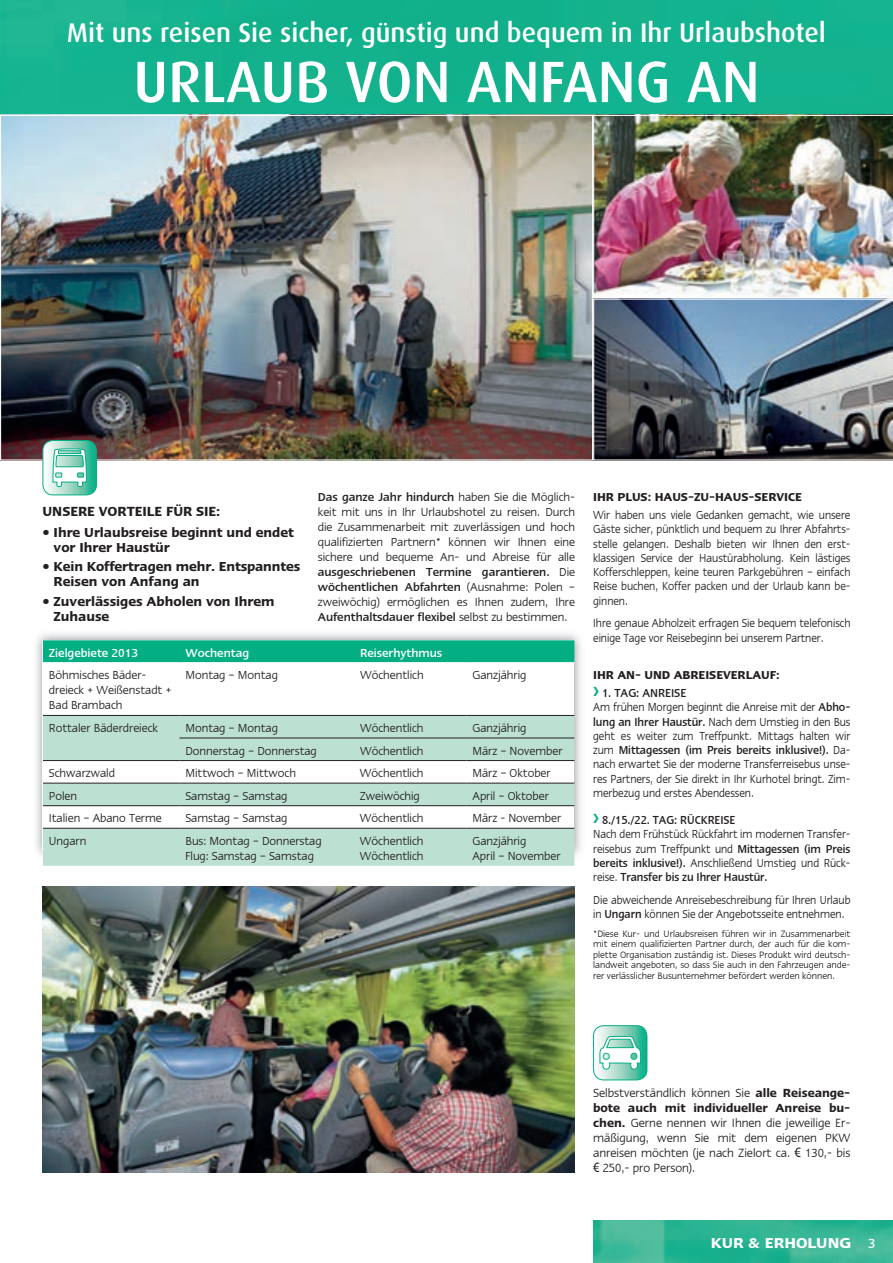
<style>
.page{position:relative;width:893px;height:1263px;background:#fff}
.page>*{position:absolute;margin:0;border:0;box-sizing:border-box;transform-origin:0 0}
.t1{font:500 58.5px "Dax";color:#fff}
.t2{font:500 27px "Dax";color:#fff}
.t3{font:600 16.5px "Linotype Ergo";color:#fff}
.t4{font:600 15px/15px "Linotype Ergo";letter-spacing:-.005em;color:#231f20;scale:.95 1}
.t5{font:13.5px/15px "Linotype Ergo";letter-spacing:-.005em;color:#231f20;text-align:justify;scale:.95 1}
.t6{font:13.2px/14.2px "Linotype Ergo";letter-spacing:-.005em;color:#231f20;scale:.88 1}
.t7{font:13.2px/15px "Linotype Ergo";letter-spacing:-.005em;color:#231f20;scale:.95 1}
.t8{font:600 13.2px "Linotype Ergo";letter-spacing:-.005em;color:#231f20;scale:.95 1}
.t9{font:500 13.2px "Linotype Ergo";letter-spacing:-.005em;color:#fff;scale:.95 1}
.t10{font:500 13.2px "Linotype Ergo";letter-spacing:-.005em;color:#231f20;scale:.88 1}
.t11{font:10.5px/10.5px "Linotype Ergo";letter-spacing:-.005em;color:#231f20;text-align:justify;scale:.95 1}
.s1{font-weight:500}
.s2{font-weight:600}
.s3{font-family:"Linotype Euro Font Ato F"}
.s4{font-weight:500;font-size:15px}
</style>
<div class="page">
<img style="left:36px;top:633px;width:545px;height:227px">
<div style="left:43px;top:640px;width:531px;height:210px;background:#fff"></div>
<div style="left:43px;top:640px;width:531px;height:22px;background:#03ae83"></div>
<svg style="left:43px;top:716px;width:531px;height:150px;fill:#bce1d3"></svg>
<hr style="left:179px;top:715px;width:175px;height:1px;background:#231f20">
<hr style="left:354px;top:715px;width:112px;height:1px;background:#231f20">
<hr style="left:466px;top:715px;width:108px;height:1px;background:#231f20">
<hr style="left:179px;top:738px;width:175px;height:1px;background:#231f20">
<hr style="left:354px;top:738px;width:112px;height:1px;background:#231f20">
<hr style="left:466px;top:738px;width:108px;height:1px;background:#231f20">
<hr style="left:179px;top:760px;width:175px;height:1px;background:#231f20">
<hr style="left:354px;top:760px;width:112px;height:1px;background:#231f20">
<hr style="left:466px;top:760px;width:108px;height:1px;background:#231f20">
<hr style="left:43px;top:783px;width:136px;height:1px;background:#231f20">
<hr style="left:179px;top:783px;width:175px;height:1px;background:#231f20">
<hr style="left:354px;top:783px;width:112px;height:1px;background:#231f20">
<hr style="left:466px;top:783px;width:108px;height:1px;background:#231f20">
<hr style="left:179px;top:805px;width:175px;height:1px;background:#231f20">
<hr style="left:354px;top:805px;width:112px;height:1px;background:#231f20">
<hr style="left:466px;top:805px;width:108px;height:1px;background:#231f20">
<hr style="left:43px;top:828px;width:136px;height:1px;background:#231f20">
<hr style="left:179px;top:828px;width:175px;height:1px;background:#231f20">
<hr style="left:354px;top:828px;width:112px;height:1px;background:#231f20">
<hr style="left:466px;top:828px;width:108px;height:1px;background:#231f20">
<hr style="left:43px;top:715px;width:136px;height:1px;background:#231f20">
<hr style="left:43px;top:760px;width:136px;height:1px;background:#231f20">
<hr style="left:43px;top:805px;width:136px;height:1px;background:#231f20">
<img style="left:43px;top:887px;width:531px;height:285px">
<div style="left:593px;top:1025px;width:54px;height:55px;border:1px solid #03ae83;border-radius:10px"></div>
<svg style="left:594px;top:1026px;width:53px;height:54px"></svg>
<img style="left:593px;top:1220px;width:300px;height:43px">
<div style="left:0;top:0;width:893px;height:115px;background:#13b28c"></div>
<img style="left:2px;top:117px;width:589px;height:342px">
<img style="left:593px;top:115px;width:300px;height:184px">
<img style="left:593px;top:299px;width:300px;height:162px">
<svg style="left:42px;top:440px;width:55px;height:56px"></svg>
<h2 class="t2" style="left:67px;top:18px;width:761px">Mit uns reisen Sie sicher, günstig und bequem in Ihr Urlaubshotel</h2>
<h1 class="t1" style="left:133px;top:49px;width:628px">URLAUB VON ANFANG AN</h1>
<p class="t4" style="left:43px;top:504px;width:189px">UNSERE VORTEILE FÜR SIE:</p>
<p class="t4" style="left:54px;top:525px;width:255px;text-indent:-11px">• Ihre Urlaubsreise beginnt und endet vor Ihrer Haustür</p>
<p class="t4" style="left:54px;top:559px;width:261px;text-indent:-11px">• Kein Koffertragen mehr. Entspanntes<br>Reisen von Anfang an</p>
<p class="t4" style="left:54px;top:593px;width:234px;text-indent:-11px">• Zuverlässiges Abholen von Ihrem<br>Zuhause</p>
<p class="t7" style="left:318px;top:489px;width:272px;text-align:justify"><span class="s1">Das ganze Jahr hindurch</span> haben Sie die Möglich&shy;keit mit uns in Ihr Urlaubshotel zu reisen. Durch die Zusammenarbeit mit zuverlässigen und hoch qualifizierten Partnern* können wir Ihnen eine sichere und bequeme An- und Abreise für alle <span class="s1">ausgeschriebenen Termine garantieren.</span> Die <span class="s1">wöchentlichen Abfahrten</span> (Ausnahme: Polen – zweiwöchig) ermöglichen es Ihnen zudem, Ihre <span class="s1">Aufenthaltsdauer flexibel</span> selbst zu bestimmen.</p>
<p class="t9" style="left:49px;top:646px;width:95px">Zielgebiete 2013</p>
<p class="t9" style="left:185px;top:646px;width:69px">Wochentag</p>
<p class="t9" style="left:360px;top:646px;width:88px">Reiserhythmus</p>
<p class="t7" style="left:49px;top:668px;width:131px">Böhmisches Bäder-<br>d reieck + Weißenstadt +<br>Bad Brambach</p>
<p class="t7" style="left:185px;top:668px;width:99px">Montag – Montag</p>
<p class="t7" style="left:360px;top:668px;width:69px">Wöchentlich</p>
<p class="t7" style="left:472px;top:668px;width:58px">Ganzjährig</p>
<p class="t7" style="left:49px;top:720px;width:116px">Rottaler Bäderdreieck</p>
<p class="t7" style="left:185px;top:720px;width:99px">Montag – Montag</p>
<p class="t7" style="left:360px;top:720px;width:69px">Wöchentlich</p>
<p class="t7" style="left:472px;top:720px;width:58px">Ganzjährig</p>
<p class="t7" style="left:185px;top:743px;width:140px">Donnerstag – Donnerstag</p>
<p class="t7" style="left:360px;top:743px;width:69px">Wöchentlich</p>
<p class="t7" style="left:472px;top:743px;width:96px">März – November</p>
<p class="t7" style="left:49px;top:765px;width:71px">Schwarzwald</p>
<p class="t7" style="left:185px;top:765px;width:118px">Mittwoch – Mittwoch</p>
<p class="t7" style="left:360px;top:765px;width:69px">Wöchentlich</p>
<p class="t7" style="left:472px;top:765px;width:84px">März – Oktober</p>
<p class="t7" style="left:49px;top:788px;width:31px">Polen</p>
<p class="t7" style="left:185px;top:788px;width:109px">Samstag – Samstag</p>
<p class="t7" style="left:360px;top:788px;width:65px">Zweiwöchig</p>
<p class="t7" style="left:472px;top:788px;width:82px">April – Oktober</p>
<p class="t7" style="left:49px;top:810px;width:120px">Italien – Abano Terme</p>
<p class="t7" style="left:185px;top:810px;width:109px">Samstag – Samstag</p>
<p class="t7" style="left:360px;top:810px;width:69px">Wöchentlich</p>
<p class="t7" style="left:472px;top:810px;width:95px">März - November</p>
<p class="t7" style="left:49px;top:833px;width:41px">Ungarn</p>
<p class="t7" style="left:185px;top:833px;width:145px">Bus: Montag – Donnerstag<br>Flug: Samstag – Samstag</p>
<p class="t7" style="left:360px;top:833px;width:69px">Wöchentlich<br>Wöchentlich</p>
<p class="t7" style="left:472px;top:833px;width:94px">Ganzjährig<br>April – November</p>
<p class="t8" style="left:593px;top:490px;width:221px">IHR PLUS: HAUS-ZU-HAUS-SERvIcE</p>
<p class="t6" style="left:593px;top:508px;width:294px;text-align:justify">Wir haben uns viele Gedanken gemacht, wie unsere Gäste sicher, pünktlich und bequem zu Ihrer Abfahrts&shy;stelle gelangen. Deshalb bieten wir Ihnen den erst&shy;klassigen Service der Haustürabholung. Kein lästiges Kofferschleppen, keine teuren Parkgebühren – einfach Reise buchen, Koffer packen und der Urlaub kann be&shy;ginnen.</p>
<p class="t6" style="left:593px;top:616px;width:294px">Ihre genaue Abholzeit erfragen Sie bequem telefonisch einige Tage vor Reisebeginn bei unserem Partner.</p>
<p class="t8" style="left:593px;top:668px;width:198px">IHR An- Und AbREISEvERLAUf:</p>
<p class="t6" style="left:593px;top:686px;width:294px;text-indent:9px"><span class="s1">1. TAG: ANREISE<br></span>Am frühen Morgen beginnt die Anreise mit der <span class="s1">Abho&shy;lung an Ihrer Haustür.</span> Nach dem Umstieg in den Bus geht es weiter zum Treffpunkt. Mittags halten wir zum <span class="s1">Mittagessen (im Preis bereits inklusive!).</span> Da&shy;nach erwartet Sie der moderne Transferreisebus unse&shy;res Partners, der Sie direkt in Ihr Kurhotel bringt. Zim&shy;merbezug und erstes Abendessen.</p>
<p class="t10" style="left:602px;top:813px;width:153px">8./15./22. TAG: RÜCKREISE</p>
<p class="t6" style="left:593px;top:827px;width:294px;text-align:justify">Nach dem Frühstück Rückfahrt im modernen Transfer&shy;reisebus zum Treffpunkt und <span class="s1">Mittagessen (im Preis bereits inklusive!).</span> Anschließend Umstieg und Rück&shy;reise. <span class="s1">Transfer bis zu Ihrer Haustür.</span></p>
<p class="t6" style="left:593px;top:892px;width:294px">Die abweichende Anreisebeschreibung für Ihren Urlaub in <span class="s1">Ungarn</span> können Sie der Angebotsseite entnehmen.</p>
<p class="t11" style="left:593px;top:928px;width:272px">*Diese Kur- und Urlaubsreisen führen wir in Zusammenarbeit mit einem qualifizierten Partner durch, der auch für die kom&shy;plette Organisation zuständig ist. Dieses Produkt wird deutsch&shy;landweit angeboten, so dass Sie auch in den Fahrzeugen ande&shy;rer verlässlicher Busunternehmer befördert werden können.</p>
<p class="t5" style="left:593px;top:1086px;width:272px">Selbstverständlich können Sie <span class="s2">alle Reiseange&shy;bote auch mit individueller Anreise bu&shy;chen.</span> Gerne nennen wir Ihnen die jeweilige Er&shy;mäßigung, wenn Sie mit dem eigenen PKW anreisen möchten (je nach Zielort ca. <span class="s3">v</span> 130,- bis <span class="s3">v</span> 250,- pro Person).</p>
<p class="t3" style="left:711px;top:1234px;width:166px">KUR &amp; ERHoLUng <span class="s4">3</span></p>
</div>
